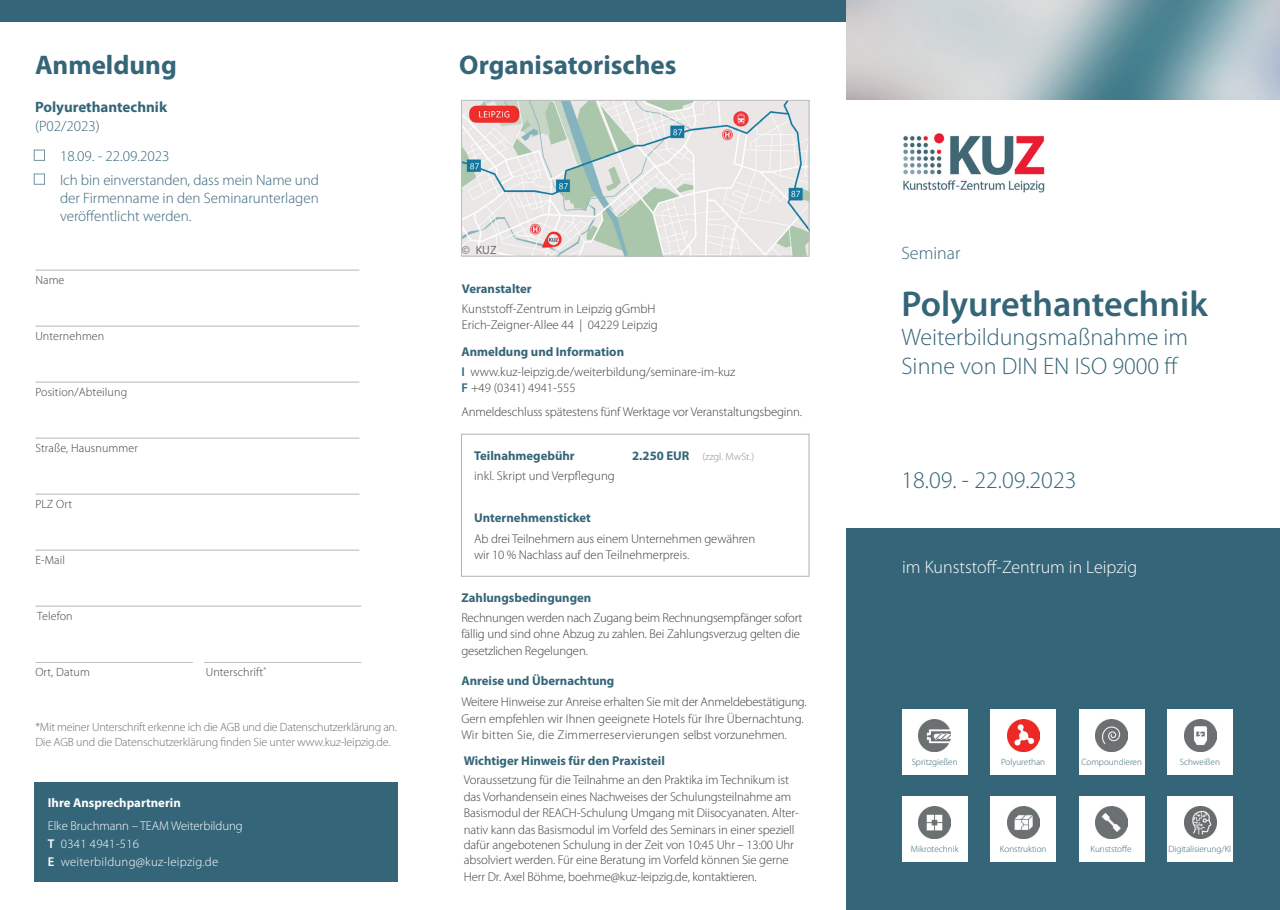
<style>
.page{position:relative;width:1280px;height:910px;background:#fff}
.page>*{position:absolute;margin:0;border:0;box-sizing:border-box;transform-origin:0 0}
.t1{font:600 36px "Myriad Pro";color:#356578}
.t2{font:700 27px "Myriad Pro";color:#356578}
.t3{font:300 24px/28.8px "Myriad Pro";color:#356578}
.t4{font:300 18px "Myriad Pro";color:#fff}
.t5{font:300 18px "Myriad Pro";color:#356578}
.t6{font:300 15px/18px "Myriad Pro";color:#356578}
.t7{font:700 15px "Myriad Pro";color:#356578}
.t8{font:300 12.75px/16.5px "Myriad Pro";letter-spacing:-.01em;color:#3e3e3f}
.t9{font:700 12.75px "Myriad Pro";color:#356578}
.t10{font:300 12.75px/18px "Myriad Pro";letter-spacing:.015em;color:#fff}
.t11{font:700 12.75px "Myriad Pro";color:#fff}
.t12{font:300 12px/15px "Myriad Pro";letter-spacing:-.015em;color:#6c6d70}
.t13{font:300 12px "Myriad Pro";letter-spacing:.01em;color:#3e3e3f}
.t14{font:12px "Myriad Pro";color:#6c6d70}
.Überschrift{font:300 10.5px "Myriad Pro";color:#8b8d90}
.t15{font:300 9.15px "Myriad Pro";color:#356578}
.s1{font-weight:600}
.s2{font-weight:700;color:#356578}
.s3{font-weight:600;color:#356578}
.s4{font-weight:700;font-size:12.75px;color:#356578}
</style>
<div class="page">
<div style="left:846px;top:528px;width:434px;height:382px;background:#356578"></div>
<img style="left:903px;top:133px;width:142px;height:60px">
<img style="left:846px;top:0;width:434px;height:99px">
<div style="left:0;top:0;width:846px;height:22px;background:#356578"></div>
<div style="left:34px;top:782px;width:364px;height:99px;background:#356578"></div>
<img style="left:463px;top:102px;width:344px;height:152px">
<div style="left:461px;top:100px;width:348px;height:156px;border:1px solid #bcbdc0"></div>
<div style="left:461px;top:434px;width:348px;height:142px;border:1px solid #b0b1b5"></div>
<div style="left:1079px;top:710px;width:65px;height:65px;background:#fff"></div>
<img style="left:1096px;top:720px;width:31px;height:31px">
<div style="left:902px;top:710px;width:65px;height:65px;background:#fff"></div>
<img style="left:919px;top:720px;width:31px;height:31px">
<div style="left:991px;top:710px;width:65px;height:65px;background:#fff"></div>
<img style="left:1007px;top:720px;width:32px;height:31px">
<div style="left:1168px;top:710px;width:65px;height:65px;background:#fff"></div>
<img style="left:1184px;top:720px;width:32px;height:31px">
<div style="left:902px;top:796px;width:65px;height:65px;background:#fff"></div>
<img style="left:919px;top:806px;width:31px;height:32px">
<div style="left:991px;top:796px;width:65px;height:65px;background:#fff"></div>
<img style="left:1007px;top:806px;width:32px;height:32px">
<div style="left:1079px;top:796px;width:65px;height:65px;background:#fff"></div>
<img style="left:1096px;top:806px;width:31px;height:32px">
<div style="left:1168px;top:796px;width:65px;height:65px;background:#fff"></div>
<img style="left:1184px;top:806px;width:32px;height:32px">
<hr style="left:35px;top:270px;width:324px;height:1px;background:#6c6d70">
<hr style="left:35px;top:326px;width:324px;height:1px;background:#6c6d70">
<hr style="left:35px;top:382px;width:324px;height:1px;background:#6c6d70">
<hr style="left:35px;top:438px;width:324px;height:1px;background:#6c6d70">
<hr style="left:35px;top:494px;width:324px;height:1px;background:#6c6d70">
<hr style="left:35px;top:550px;width:324px;height:1px;background:#6c6d70">
<hr style="left:35px;top:606px;width:326px;height:1px;background:#6c6d70">
<hr style="left:35px;top:662px;width:326px;height:1px;background:#6c6d70">
<div style="left:193px;top:650px;width:11px;height:22px;background:#fff"></div>
<h2 class="t2" style="left:35px;top:48px;width:143px">Anmeldung</h2>
<p class="t7" style="left:35px;top:97px;width:134px">Polyurethantechnik</p>
<p class="t6" style="left:35px;top:117px;width:66px">(P02/2023)</p>
<p class="t6" style="left:60px;top:147px;width:111px">18.09. - 22.09.2023</p>
<p class="t6" style="left:60px;top:172px;width:260px">Ich bin einverstanden, dass mein Name und der Firmenname in den Seminarunterlagen</p>
<p class="t6" style="left:60px;top:208px;width:133px">veröffentlicht werden.</p>
<p class="t13" style="left:35px;top:273px;width:31px">Name</p>
<p class="t13" style="left:35px;top:329px;width:70px">Unternehmen</p>
<p class="t13" style="left:35px;top:385px;width:93px">Position/Abteilung</p>
<p class="t13" style="left:35px;top:441px;width:104px">Straße, Hausnummer</p>
<p class="t13" style="left:35px;top:497px;width:38px">PLZ Ort</p>
<p class="t13" style="left:35px;top:553px;width:31px">E-Mail</p>
<p class="t13" style="left:37px;top:609px;width:37px">Telefon</p>
<p class="t13" style="left:35px;top:665px;width:56px">Ort, Datum</p>
<p class="t13" style="left:206px;top:666px;width:62px">Unterschrift<sup>*</sup></p>
<p class="t12" style="left:35px;top:719px;width:363px">*Mit meiner Unterschrift erkenne ich die AGB und die Datenschutzerklärung an.<br>Die AGB und die Datenschutzerklärung finden Sie unter www.kuz-leipzig.de.</p>
<p class="t11" style="left:48px;top:795px;width:134px">Ihre Ansprechpartnerin</p>
<p class="t10" style="left:48px;top:816px;width:196px">Elke Bruchmann – TEAM Weiterbildung<br><span class="s1">T</span> 0341 4941-516<br><span class="s1">E</span> weiterbildung@kuz-leipzig.de</p>
<h2 class="t2" style="left:459px;top:48px;width:219px">Organisatorisches</h2>
<p class="t14" style="left:462px;top:243px;width:36px">© KUZ</p>
<p class="t9" style="left:462px;top:280px;width:71px">Veranstalter</p>
<p class="t8" style="left:462px;top:300px;width:197px">Kunststoff-Zentrum in Leipzig gGmbH<br>Erich-Zeigner-Allee 44 | 04229 Leipzig</p>
<p class="t8" style="left:461px;top:342px;width:276px;line-height:19.5px"><span class="s2">Anmeldung und Information<br></span><span class="s3">I</span> www.kuz-leipzig.de/weiterbildung/seminare-im-kuz</p>
<p class="t8" style="left:461px;top:376px;width:342px;line-height:24px"><span class="s3">F</span> +49 (0341) 4941-555<br>Anmeldeschluss spätestens fünf Werktage vor Veranstaltungsbeginn.</p>
<p class="t9" style="left:474px;top:448px;width:102px">Teilnahmegebühr</p>
<p class="t8" style="left:474px;top:467px;width:142px">inkl. Skript und Verpflegung</p>
<p class="Überschrift" style="left:632px;top:451px;width:123px"><span class="s4">2.250 EUR</span> (zzgl. MwSt.)</p>
<p class="t9" style="left:474px;top:510px;width:118px">Unternehmensticket</p>
<p class="t8" style="left:474px;top:531px;width:282px">Ab drei Teilnehmern aus einem Unternehmen gewähren wir 10 % Nachlass auf den Teilnehmerpreis.</p>
<p class="t9" style="left:461px;top:589px;width:131px">Zahlungsbedingungen</p>
<p class="t8" style="left:461px;top:609px;width:343px">Rechnungen werden nach Zugang beim Rechnungsempfänger sofort fällig und sind ohne Abzug zu zahlen. Bei Zahlungsverzug gelten die gesetzlichen Regelungen.</p>
<p class="t9" style="left:461px;top:673px;width:154px">Anreise und Übernachtung</p>
<p class="t8" style="left:461px;top:694px;width:347px">Weitere Hinweise zur Anreise erhalten Sie mit der Anmeldebestätigung.<br>Gern empfehlen wir Ihnen geeignete Hotels für Ihre Übernachtung.<br>Wir bitten Sie, die Zimmerreservierungen selbst vorzunehmen.</p>
<p class="t9" style="left:464px;top:752px;width:203px">Wichtiger Hinweis für den Praxisteil</p>
<p class="t8" style="left:464px;top:772px;width:337px">Voraussetzung für die Teilnahme an den Praktika im Technikum ist das Vorhandensein eines Nachweises der Schulungsteilnahme am Basismodul der REACH-Schulung Umgang mit Diisocyanaten. Alter&shy;nativ kann das Basismodul im Vorfeld des Seminars in einer speziell</p>
<p class="t8" style="left:464px;top:837px;width:332px;line-height:15.3px">dafür angebotenen Schulung in der Zeit von 10:45 Uhr – 13:00 Uhr absolviert werden. Für eine Beratung im Vorfeld können Sie gerne</p>
<p class="t8" style="left:464px;top:869px;width:294px">Herr Dr. Axel Böhme, boehme@kuz-leipzig.de, kontaktieren.</p>
<p class="t5" style="left:901px;top:243px;width:60px">Seminar</p>
<p class="t1" style="left:901px;top:281px;width:308px">Polyurethantechnik</p>
<p class="t3" style="left:901px;top:323px;width:288px">Weiterbildungsmaßnahme im<br>Sinne von DIN EN ISO 9000 ff</p>
<p class="t3" style="left:901px;top:466px;width:176px">18.09. - 22.09.2023</p>
<h3 class="t4" style="left:902px;top:557px;width:236px">im Kunststoff-Zentrum in Leipzig</h3>
<p class="t15" style="left:912px;top:757px;width:47px">Spritzgießen</p>
<p class="t15" style="left:1001px;top:757px;width:46px">Polyurethan</p>
<p class="t15" style="left:1081px;top:757px;width:62px">Compoundieren</p>
<p class="t15" style="left:1180px;top:757px;width:42px">Schweißen</p>
<p class="t15" style="left:911px;top:844px;width:49px">Mikrotechnik</p>
<p class="t15" style="left:1000px;top:844px;width:48px">Konstruktion</p>
<p class="t15" style="left:1090px;top:844px;width:43px">Kunststoffe</p>
<p class="t15" style="left:1168px;top:844px;width:64px">Digitalisierung/KI</p>
</div>
